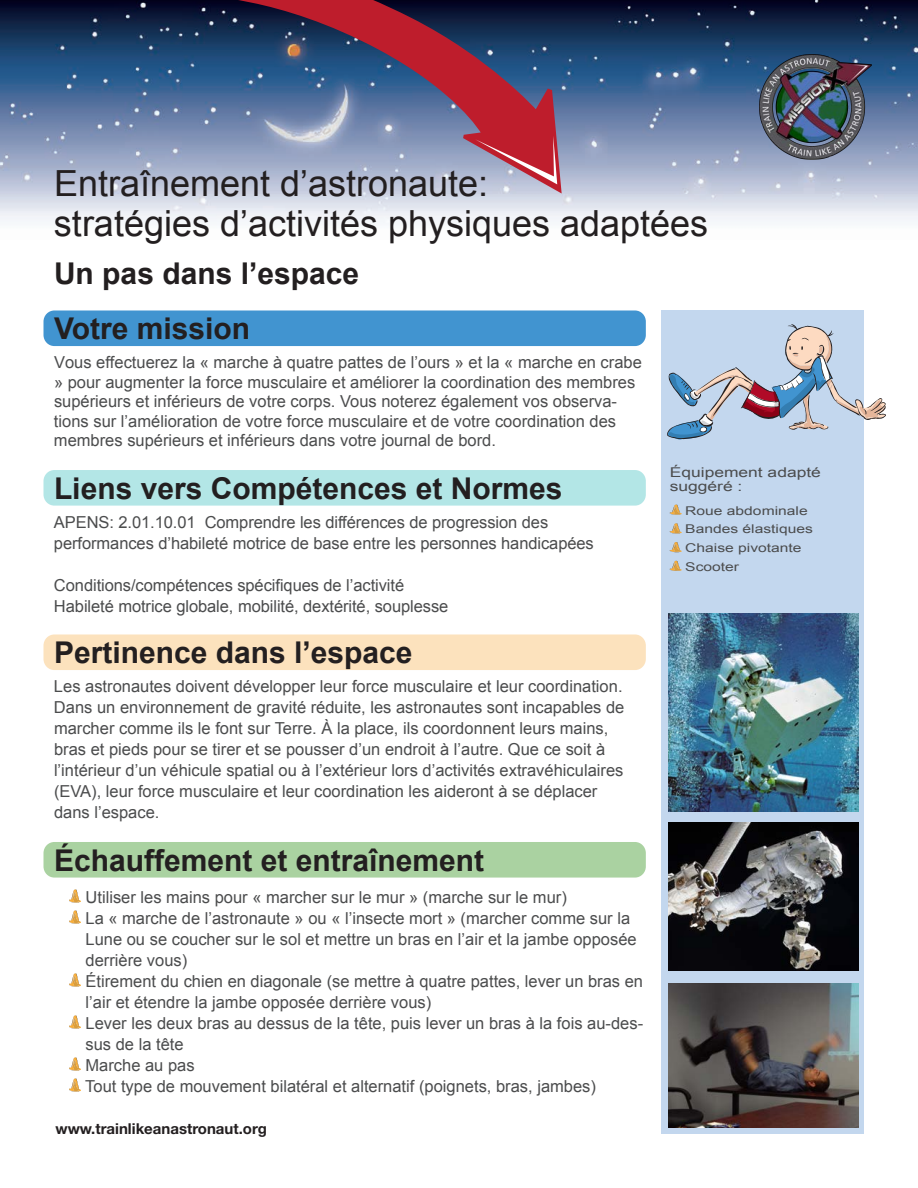
<style>
.page{position:relative;width:918px;height:1188px;background:#fff}
.page>*{position:absolute;margin:0;border:0;box-sizing:border-box;transform-origin:0 0}
.t1{font:36px/40.5px "Arial";color:#231f20}
.t2{font:700 30px/54.4px "Arial";color:#231f20}
.Content_text{font:16.5px/21px "Arial";color:#4b4c4d}
.Content_text-2{font:700 15px "Helvetica Neue LT Std";color:#231f20}
.Content_text-3{font:13.5px/13.5px "Arial";color:#4b4c4d;scale:1.29 1}
.Content_text-4{font:12.15px "Arial";color:#4b4c4d;scale:1.29 1}
</style>
<div class="page">
<img style="left:0;top:0;width:918px;height:223px">
<svg style="left:199px;top:0;width:363px;height:193px;background:#6c6181"></svg>
<svg style="left:475px;top:136px;width:82px;height:48px;background:#bc6475"></svg>
<svg style="left:69px;top:889px;width:12px;height:14px"></svg>
<svg style="left:69px;top:910px;width:12px;height:14px"></svg>
<svg style="left:69px;top:973px;width:12px;height:14px"></svg>
<svg style="left:69px;top:1015px;width:12px;height:14px"></svg>
<svg style="left:69px;top:1057px;width:12px;height:14px"></svg>
<svg style="left:69px;top:1078px;width:12px;height:14px"></svg>
<div style="left:44px;top:310px;width:602px;height:36px;background:#4194d0;border-radius:11px"></div>
<div style="left:44px;top:470px;width:602px;height:36px;background:#b3e6e6;border-radius:11px"></div>
<div style="left:44px;top:634px;width:602px;height:36px;background:#fce2bd;border-radius:11px"></div>
<div style="left:44px;top:842px;width:602px;height:36px;background:#aad2a1;border-radius:11px"></div>
<div style="left:662px;top:310px;width:202px;height:824px;background:#c3d7ee"></div>
<svg style="left:670px;top:505px;width:12px;height:10px"></svg>
<svg style="left:670px;top:523px;width:12px;height:10px"></svg>
<svg style="left:670px;top:542px;width:12px;height:10px"></svg>
<svg style="left:670px;top:561px;width:12px;height:10px"></svg>
<img style="left:668px;top:613px;width:190px;height:198px">
<img style="left:668px;top:822px;width:190px;height:149px">
<img style="left:668px;top:983px;width:190px;height:145px">
<svg style="left:667px;top:324px;width:219px;height:116px"></svg>
<img style="left:759px;top:54px;width:113px;height:106px">
<p class="t1" style="left:54px;top:163px;width:656px">Entraînement d’astronaute:<br>stratégies d’activités physiques adaptées</p>
<p class="t2" style="left:54px;top:247px;width:307px">Un pas dans l’espace<br>Votre mission</p>
<p class="Content_text" style="left:54px;top:352px;width:589px">Vous effectuerez la « marche à quatre pattes de l’ours » et la « marche en crabe</p>
<p class="Content_text" style="left:54px;top:373px;width:583px;line-height:19.5px">» pour augmenter la force musculaire et améliorer la coordination des membres supérieurs et inférieurs de votre corps. Vous noterez également vos observa&shy;tions sur l’amélioration de votre force musculaire et de votre coordination des membres supérieurs et inférieurs dans votre journal de bord.</p>
<p class="t2" style="left:54px;top:462px;width:510px">Liens vers Compétences et Normes</p>
<p class="Content_text" style="left:54px;top:512px;width:541px">APENS: 2.01.10.01 Comprendre les différences de progression des performances d’habileté motrice de base entre les personnes handicapées</p>
<p class="Content_text" style="left:54px;top:575px;width:352px">Conditions/compétences spécifiques de l’activité</p>
<p class="Content_text" style="left:54px;top:596px;width:396px">Habileté motrice globale, mobilité, dextérité, souplesse</p>
<p class="t2" style="left:54px;top:627px;width:360px">Pertinence dans l’espace</p>
<p class="Content_text" style="left:54px;top:676px;width:572px">Les astronautes doivent développer leur force musculaire et leur coordination.<br>Dans un environnement de gravité réduite, les astronautes sont incapables de marcher comme ils le font sur Terre. À la place, ils coordonnent leurs mains, bras et pieds pour se tirer et se pousser d’un endroit à l’autre. Que ce soit à l’intérieur d’un véhicule spatial ou à l’extérieur lors d’activités extravéhiculaires (EVA), leur force musculaire et leur coordination les aideront à se déplacer dans l’espace.</p>
<p class="t2" style="left:54px;top:834px;width:432px">Échauffement et entraînement</p>
<p class="Content_text" style="left:86px;top:886px;width:483px">Utiliser les mains pour « marcher sur le mur » (marche sur le mur)</p>
<p class="Content_text" style="left:86px;top:907px;width:553px">La « marche de l’astronaute » ou « l’insecte mort » (marcher comme sur la<br>Lune ou se coucher sur le sol et mettre un bras en l’air et la jambe opposée derrière vous)</p>
<p class="Content_text" style="left:86px;top:970px;width:559px">Étirement du chien en diagonale (se mettre à quatre pattes, lever un bras en l’air et étendre la jambe opposée derrière vous)</p>
<p class="Content_text" style="left:86px;top:1012px;width:559px">Lever les deux bras au dessus de la tête, puis lever un bras à la fois au-des&shy;sus de la tête</p>
<p class="Content_text" style="left:86px;top:1054px;width:111px">Marche au pas</p>
<p class="Content_text" style="left:85px;top:1075px;width:512px">Tout type de mouvement bilatéral et alternatif (poignets, bras, jambes)</p>
<p class="Content_text-2" style="left:56px;top:1119px;width:213px">www.trainlikeanastronaut.org</p>
<p class="Content_text-3" style="left:670px;top:466px;width:119px">Équipement adapté suggéré :</p>
<p class="Content_text-4" style="left:685px;top:503px;width:96px">Roue abdominale</p>
<p class="Content_text-4" style="left:685px;top:521px;width:100px">Bandes élastiques</p>
<p class="Content_text-4" style="left:685px;top:540px;width:92px">Chaise pivotante</p>
<p class="Content_text-4" style="left:685px;top:559px;width:43px">Scooter</p>
</div>
